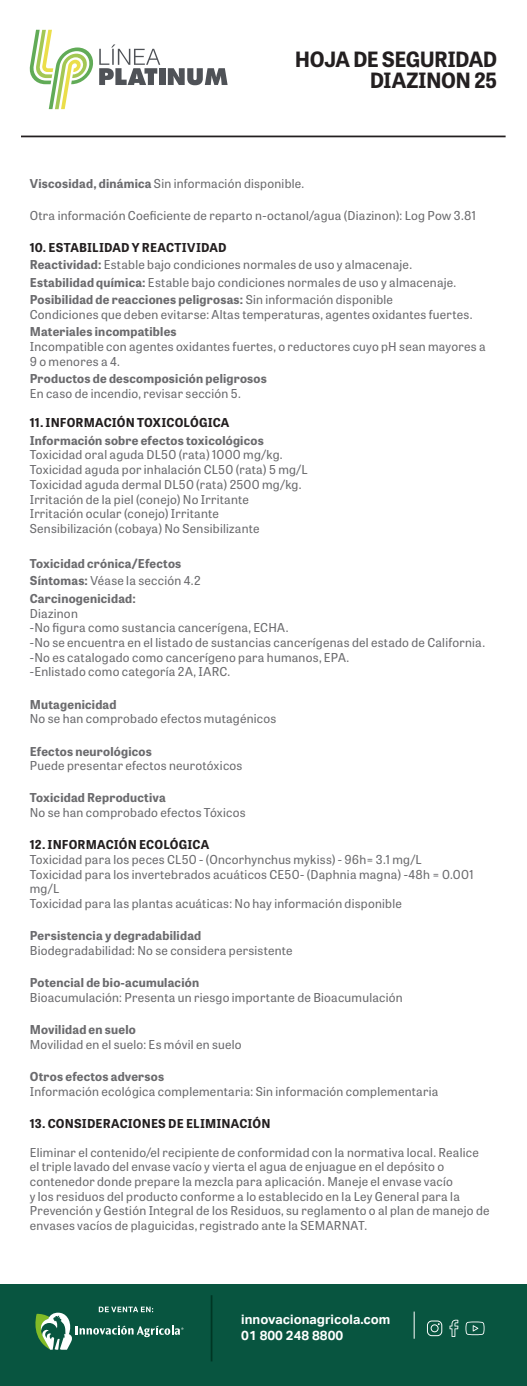
<style>
.page{position:relative;width:527px;height:1386px;background:#fff}
.page>*{position:absolute;margin:0;border:0;box-sizing:border-box;transform-origin:0 0}
.t1{font:700 21px "Tablet Gothic";letter-spacing:-.025em;color:#231f20}
.t2{font:700 13.12px "Aktiv Grotesk";color:#fff}
.t3{font:12.25px/14.7px "Tablet Gothic";letter-spacing:.02em;color:#6b6b6e}
.t4{font:700 12.25px "Tablet Gothic";letter-spacing:.02em;color:#6b6b6e}
.t5{font:700 12.25px "Tablet Gothic";letter-spacing:.01em;color:#231f20}
.s1{font-weight:700}
.s2{font-weight:400}
</style>
<div class="page">
<div style="left:0;top:1285px;width:527px;height:101px;background:#085540"></div>
<hr style="left:21px;top:136px;width:484px;height:1px;background:#231f20">
<svg style="left:414px;top:1312px;width:1px;height:27px"></svg>
<hr style="left:211px;top:1295px;width:1px;height:66px;background:#003624">
<svg style="left:427px;top:1321px;width:15px;height:15px"></svg>
<svg style="left:449px;top:1320px;width:9px;height:17px"></svg>
<svg style="left:465px;top:1322px;width:19px;height:13px"></svg>
<svg style="left:35px;top:1307px;width:148px;height:43px"></svg>
<div style="left:159px;top:68px;width:6px;height:17px;background:#4f5257"></div>
<svg style="left:168px;top:68px;width:60px;height:17px"></svg>
<svg style="left:29px;top:30px;width:131px;height:79px"></svg>
<p class="t1" style="left:295px;top:44px;width:204px">HOJA DE SEGURIDAD</p>
<p class="t1" style="left:370px;top:66px;width:129px">DIAZINON 25</p>
<p class="t3" style="left:30px;top:176px;width:276px"><span class="s1">Viscosidad, dinámica</span> Sin información disponible.</p>
<p class="t3" style="left:30px;top:208px;width:448px">Otra información Coeficiente de reparto n-octanol/agua (Diazinon): Log Pow 3.81</p>
<p class="t5" style="left:30px;top:238px;width:198px">10. ESTABILIDAD Y REACTIVIDAD</p>
<p class="t3" style="left:30px;top:257px;width:384px"><span class="s1">Reactividad:</span> Estable bajo condiciones normales de uso y almacenaje.</p>
<p class="t3" style="left:30px;top:274px;width:428px"><span class="s1">Estabilidad química:</span> Estable bajo condiciones normales de uso y almacenaje.</p>
<p class="t4" style="left:30px;top:291px;width:365px">Posibilidad de reacciones peligrosas: <span class="s2">Sin información disponible</span></p>
<p class="t3" style="left:30px;top:306px;width:444px">Condiciones que deben evitarse: Altas temperaturas, agentes oxidantes fuertes.</p>
<p class="t4" style="left:30px;top:323px;width:148px">Materiales incompatibles</p>
<p class="t3" style="left:30px;top:339px;width:457px">Incompatible con agentes oxidantes fuertes, o reductores cuyo pH sean mayores a<br>9 o menores a 4.</p>
<p class="t4" style="left:30px;top:370px;width:239px">Productos de descomposición peligrosos</p>
<p class="t3" style="left:30px;top:386px;width:212px">En caso de incendio, revisar sección 5.</p>
<p class="t5" style="left:30px;top:414px;width:201px">11. INFORMACIÓN TOXICOLÓGICA</p>
<p class="t4" style="left:30px;top:432px;width:235px">Información sobre efectos toxicológicos</p>
<p class="t3" style="left:30px;top:447px;width:254px">Toxicidad oral aguda DL50 (rata) 1000 mg/kg.</p>
<p class="t3" style="left:30px;top:462px;width:280px">Toxicidad aguda por inhalación CL50 (rata) 5 mg/L</p>
<p class="t3" style="left:30px;top:477px;width:273px">Toxicidad aguda dermal DL50 (rata) 2500 mg/kg.</p>
<p class="t3" style="left:30px;top:491px;width:221px">Irritación de la piel (conejo) No Irritante</p>
<p class="t3" style="left:30px;top:506px;width:191px">Irritación ocular (conejo) Irritante</p>
<p class="t3" style="left:30px;top:521px;width:231px">Sensibilización (cobaya) No Sensibilizante</p>
<p class="t4" style="left:30px;top:555px;width:153px">Toxicidad crónica/Efectos</p>
<p class="t3" style="left:30px;top:573px;width:172px"><span class="s1">Síntomas:</span> Véase la sección 4.2</p>
<p class="t4" style="left:30px;top:590px;width:108px">Carcinogenicidad:</p>
<p class="t3" style="left:30px;top:605px;width:50px">Diazinon</p>
<p class="t3" style="left:30px;top:620px;width:260px">-No figura como sustancia cancerígena, ECHA.</p>
<p class="t3" style="left:30px;top:635px;width:457px">-No se encuentra en el listado de sustancias cancerígenas del estado de California.</p>
<p class="t3" style="left:30px;top:649px;width:321px">-No es catalogado como cancerígeno para humanos, EPA.</p>
<p class="t3" style="left:30px;top:664px;width:202px">-Enlistado como categoría 2A, IARC.</p>
<p class="t4" style="left:30px;top:695px;width:88px">Mutagenicidad</p>
<p class="t3" style="left:30px;top:711px;width:248px">No se han comprobado efectos mutagénicos</p>
<p class="t4" style="left:30px;top:742px;width:124px">Efectos neurológicos</p>
<p class="t3" style="left:30px;top:758px;width:214px">Puede presentar efectos neurotóxicos</p>
<p class="t4" style="left:30px;top:789px;width:137px">Toxicidad Reproductiva</p>
<p class="t3" style="left:30px;top:805px;width:217px">No se han comprobado efectos Tóxicos</p>
<p class="t5" style="left:30px;top:836px;width:181px">12. INFORMACIÓN ECOLÓGICA</p>
<p class="t3" style="left:30px;top:852px;width:394px">Toxicidad para los peces CL50 - (Oncorhynchus mykiss) - 96h= 3.1 mg/L</p>
<p class="t3" style="left:30px;top:866px;width:445px">Toxicidad para los invertebrados acuáticos CE50- (Daphnia magna) -48h = 0.001 mg/L</p>
<p class="t3" style="left:30px;top:896px;width:374px">Toxicidad para las plantas acuáticas: No hay información disponible</p>
<p class="t4" style="left:30px;top:927px;width:173px">Persistencia y degradabilidad</p>
<p class="t3" style="left:30px;top:943px;width:264px">Biodegradabilidad: No se considera persistente</p>
<p class="t4" style="left:30px;top:974px;width:171px">Potencial de bio-acumulación</p>
<p class="t3" style="left:30px;top:990px;width:374px">Bioacumulación: Presenta un riesgo importante de Bioacumulación</p>
<p class="t4" style="left:30px;top:1021px;width:108px">Movilidad en suelo</p>
<p class="t3" style="left:30px;top:1037px;width:213px">Movilidad en el suelo: Es móvil en suelo</p>
<p class="t4" style="left:30px;top:1068px;width:136px">Otros efectos adversos</p>
<p class="t3" style="left:30px;top:1083px;width:410px">Información ecológica complementaria: Sin información complementaria</p>
<p class="t5" style="left:30px;top:1115px;width:242px">13. CONSIDERACIONES DE ELIMINACIÓN</p>
<p class="t3" style="left:30px;top:1144px;width:461px">Eliminar el contenido/el recipiente de conformidad con la normativa local. Realice el triple lavado del envase vacío y vierta el agua de enjuague en el depósito o contenedor donde prepare la mezcla para aplicación. Maneje el envase vacío<br>y los residuos del producto conforme a lo establecido en la Ley General para la Prevención y Gestión Integral de los Residuos, su reglamento o al plan de manejo de envases vacíos de plaguicidas, registrado ante la SEMARNAT.</p>
<p class="t2" style="left:241px;top:1311px;width:151px">innovacionagricola.com</p>
<p class="t2" style="left:241px;top:1327px;width:103px">01 800 248 8800</p>
</div>
